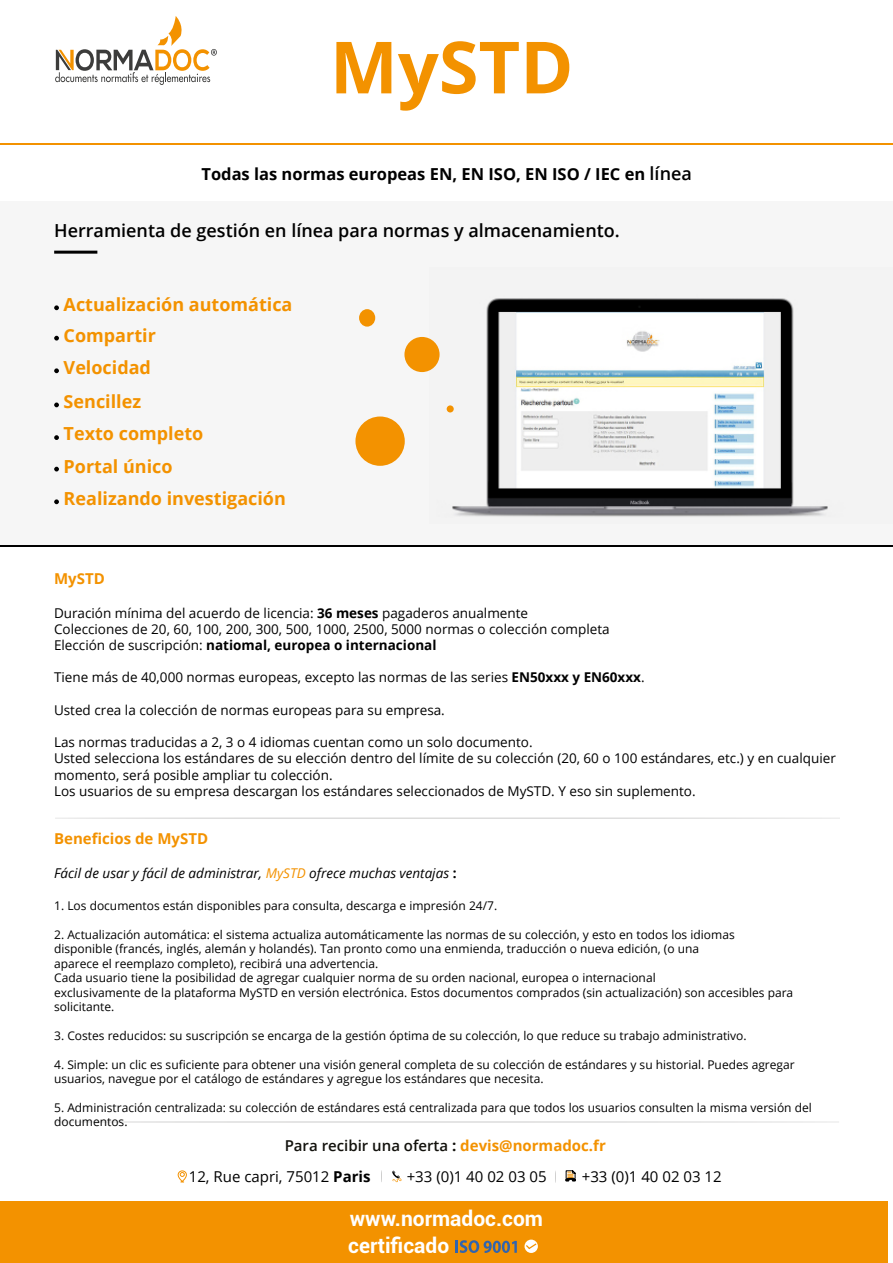
<style>
.page{position:relative;width:893px;height:1263px;background:#fff}
.page>*{position:absolute;margin:0;border:0;box-sizing:border-box;transform-origin:0 0}
.t1{font:700 72px "Open Sans";color:#f39200}
.t2{font:700 21px/27px "Roboto";color:#fff}
.t3{font:700 18px "Open Sans";color:#f39200}
.t4{font:600 18px "Open Sans";color:#000}
.t5{font:700 16.5px "Open Sans";color:#000}
.t6{font:15px "Open Sans";color:#000}
.t7{font:600 15px "Open Sans";color:#12110c}
.t8{font:700 15px "Open Sans";color:#f39200}
.t9{font:13.5px/16.2px "Open Sans";color:#000}
.t10{font:italic 13.5px "Open Sans";color:#000}
.t11{font:12px/14.4px "Open Sans";color:#000}
.s1{font-weight:600;font-size:18px}
.s2{font-weight:700}
.s3{color:#f39200}
.s4{font-weight:700;font-style:normal}
.s5{font-weight:700;color:#f39200}
</style>
<div class="page">
<svg style="left:55px;top:16px;width:162px;height:69px"></svg>
<hr style="left:0;top:144px;width:893px;height:1px;background:#f39200">
<svg style="left:178px;top:1170px;width:9px;height:12px"></svg>
<svg style="left:392px;top:1170px;width:10px;height:12px"></svg>
<svg style="left:566px;top:1170px;width:9px;height:11px"></svg>
<div style="left:0;top:1201px;width:888px;height:62px;background:#f39200"></div>
<svg style="left:455px;top:1240px;width:62px;height:13px"></svg>
<svg style="left:381px;top:1170px;width:1px;height:12px"></svg>
<svg style="left:555px;top:1171px;width:1px;height:12px"></svg>
<svg style="left:524px;top:1239px;width:14px;height:14px"></svg>
<svg style="left:526px;top:1243px;width:10px;height:6px"></svg>
<div style="left:0;top:202px;width:893px;height:345px;background:#f6f6f6"></div>
<img style="left:429px;top:298px;width:399px;height:219px">
<svg style="left:54px;top:402px;width:5px;height:5px"></svg>
<svg style="left:54px;top:499px;width:5px;height:5px"></svg>
<svg style="left:54px;top:467px;width:5px;height:4px"></svg>
<svg style="left:54px;top:368px;width:5px;height:5px"></svg>
<svg style="left:54px;top:435px;width:5px;height:5px"></svg>
<svg style="left:54px;top:305px;width:5px;height:5px"></svg>
<hr style="left:54px;top:251px;width:43px;height:3px;background:#000">
<hr style="left:0;top:545px;width:893px;height:1px;background:#000">
<div style="left:404px;top:337px;width:36px;height:35px;background:#f39200;border-radius:50%"></div>
<div style="left:355px;top:416px;width:50px;height:50px;background:#f39200;border-radius:50%"></div>
<div style="left:447px;top:405px;width:7px;height:7px;background:#f39200;border-radius:50%"></div>
<div style="left:359px;top:309px;width:16px;height:18px;background:#f39200;border-radius:50%"></div>
<svg style="left:54px;top:336px;width:5px;height:5px"></svg>
<h1 class="t1" style="left:330px;top:16px;width:245px">MySTD</h1>
<h3 class="t5" style="left:201px;top:162px;width:492px">Todas las normas europeas EN, EN ISO, EN ISO / IEC en <span class="s1">línea</span></h3>
<h3 class="t4" style="left:54px;top:218px;width:567px">Herramienta de gestión en línea para normas y almacenamiento.</h3>
<h3 class="t3" style="left:64px;top:292px;width:230px">Actualización automática</h3>
<h3 class="t3" style="left:64px;top:322px;width:94px">Compartir</h3>
<h3 class="t3" style="left:64px;top:355px;width:89px">Velocidad</h3>
<h3 class="t3" style="left:64px;top:389px;width:79px">Sencillez</h3>
<h3 class="t3" style="left:64px;top:421px;width:141px">Texto completo</h3>
<h3 class="t3" style="left:64px;top:453px;width:111px">Portal único</h3>
<h3 class="t3" style="left:64px;top:486px;width:224px">Realizando investigación</h3>
<p class="t8" style="left:54px;top:568px;width:52px">MySTD</p>
<p class="t9" style="left:54px;top:604px;width:557px">Duración mínima del acuerdo de licencia: <span class="s2">36 meses</span> pagaderos anualmente<br>Colecciones de 20, 60, 100, 200, 300, 500, 1000, 2500, 5000 normas o colección completa<br>Elección de suscripción: <span class="s2">natiomal, europea o internacional</span></p>
<p class="t9" style="left:54px;top:669px;width:592px">Tiene más de 40,000 normas europeas, excepto las normas de las series <span class="s2">EN50xxx y EN60xxx</span>.</p>
<p class="t9" style="left:54px;top:701px;width:392px">Usted crea la colección de normas europeas para su empresa.</p>
<p class="t9" style="left:54px;top:734px;width:783px">Las normas traducidas a 2, 3 o 4 idiomas cuentan como un solo documento.<br>Usted selecciona los estándares de su elección dentro del límite de su colección (20, 60 o 100 estándares, etc.) y en cualquier momento, será posible ampliar tu colección.<br>Los usuarios de su empresa descargan los estándares seleccionados de MySTD. Y eso sin suplemento.</p>
<p class="t8" style="left:54px;top:827px;width:155px">Beneficios de MySTD</p>
<p class="t10" style="left:54px;top:863px;width:404px">Fácil de usar y fácil de administrar, <span class="s3">MySTD</span> ofrece muchas ventajas <span class="s4">:</span></p>
<p class="t11" style="left:54px;top:898px;width:445px">1. Los documentos están disponibles para consulta, descarga e impresión 24/7.</p>
<p class="t11" style="left:54px;top:927px;width:741px">2. Actualización automática: el sistema actualiza automáticamente las normas de su colección, y esto en todos los idiomas disponible (francés, inglés, alemán y holandés). Tan pronto como una enmienda, traducción o nueva edición, (o una<br>aparece el reemplazo completo), recibirá una advertencia.<br>Cada usuario tiene la posibilidad de agregar cualquier norma de su orden nacional, europea o internacional<br>exclusivamente de la plataforma MySTD en versión electrónica. Estos documentos comprados (sin actualización) son accesibles para solicitante.</p>
<p class="t11" style="left:54px;top:1028px;width:694px">3. Costes reducidos: su suscripción se encarga de la gestión óptima de su colección, lo que reduce su trabajo administrativo.</p>
<p class="t11" style="left:54px;top:1057px;width:742px">4. Simple: un clic es suficiente para obtener una visión general completa de su colección de estándares y su historial. Puedes agregar usuarios, navegue por el catálogo de estándares y agregue los estándares que necesita.</p>
<p class="t11" style="left:54px;top:1100px;width:759px">5. Administración centralizada: su colección de estándares está centralizada para que todos los usuarios consulten la misma versión del documentos.</p>
<p class="t7" style="left:285px;top:1135px;width:323px">Para recibir una oferta <span class="s2">:</span> <span class="s5">devis@normadoc.fr</span></p>
<p class="t6" style="left:189px;top:1166px;width:183px">12, Rue capri, 75012 <span class="s2">Paris</span></p>
<p class="t6" style="left:407px;top:1166px;width:141px">+33 (0)1 40 02 03 05</p>
<p class="t6" style="left:582px;top:1166px;width:141px">+33 (0)1 40 02 03 12</p>
<h2 class="t2" style="left:348px;top:1204px;width:196px">www.normadoc.com certificado</h2>
</div>
